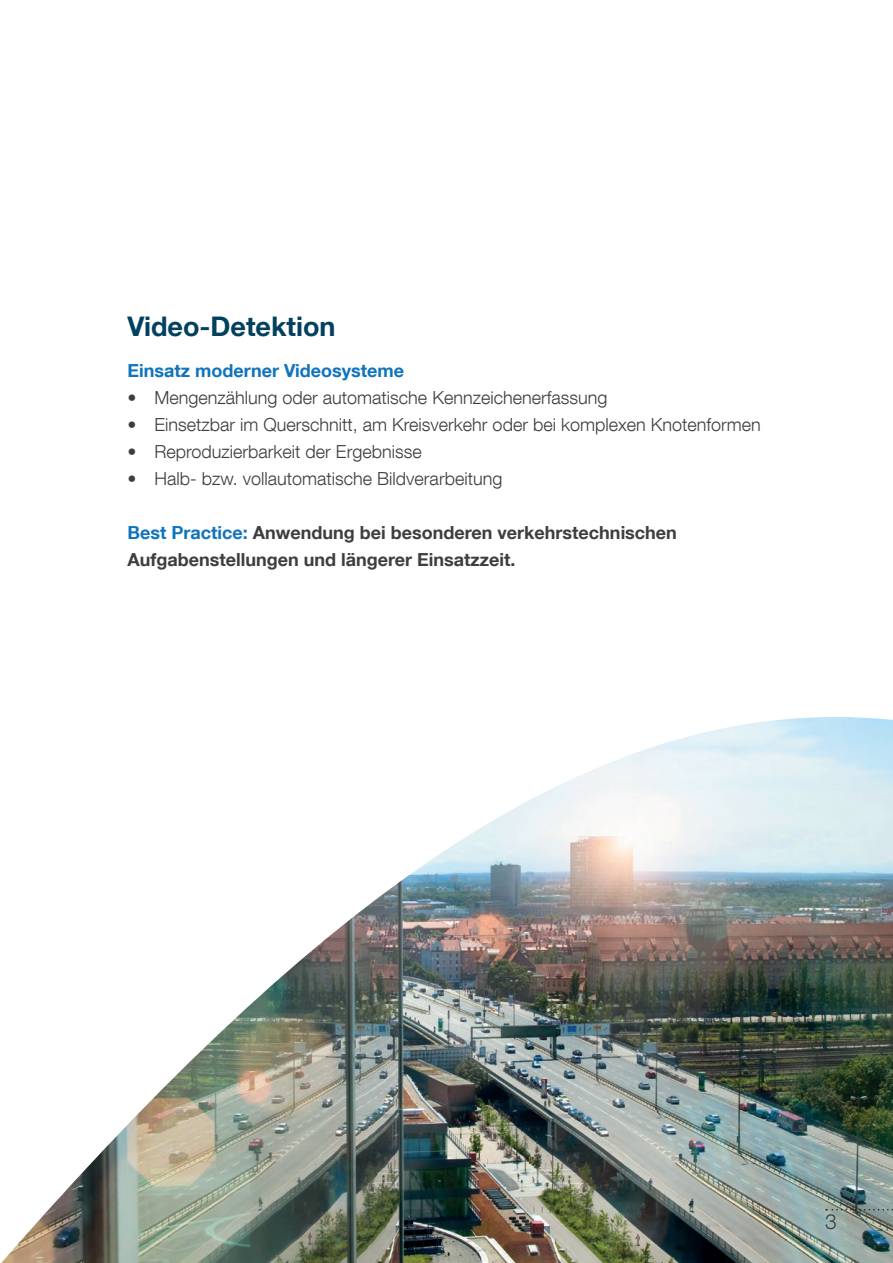
<style>
.page{position:relative;width:893px;height:1263px;background:#fff}
.page>*{position:absolute;margin:0;border:0;box-sizing:border-box;transform-origin:0 0}
.t1{font:700 27px "Helvetica Neue LT Com";color:#02415e}
.t2{font:300 21px "Helvetica Neue LT Com";color:#3e3e3f}
.t3{font:300 18px "Helvetica Neue LT Com";color:#3e3e3f}
.t4{font:700 18px "Helvetica Neue LT Com";color:#3e3e3f}
.t5{font:700 18px "Helvetica Neue LT Com";color:#1074bc}
.s1{color:#1074bc}
</style>
<div class="page">
<img style="left:1px;top:717px;width:892px;height:546px">
<svg style="left:826px;top:1209px;width:67px;height:1px"></svg>
<p class="t1" style="left:128px;top:309px;width:209px">Video-Detektion</p>
<p class="t5" style="left:128px;top:359px;width:278px">Einsatz moderner Videosysteme</p>
<p class="t3" style="left:128px;top:386px;width:481px">• Mengenzählung oder automatische Kennzeichenerfassung</p>
<p class="t3" style="left:128px;top:413px;width:635px">• Einsetzbar im Querschnitt, am Kreisverkehr oder bei komplexen Knotenformen</p>
<p class="t3" style="left:128px;top:440px;width:296px">• Reproduzierbarkeit der Ergebnisse</p>
<p class="t3" style="left:128px;top:467px;width:376px">• Halb- bzw. vollautomatische Bildverarbeitung</p>
<p class="t4" style="left:128px;top:521px;width:551px"><span class="s1">Best Practice:</span> Anwendung bei besonderen verkehrstechnischen</p>
<p class="t4" style="left:128px;top:548px;width:389px">Aufgabenstellungen und längerer Einsatzzeit.</p>
<p class="t2" style="left:825px;top:1209px;width:13px">3</p>
</div>
